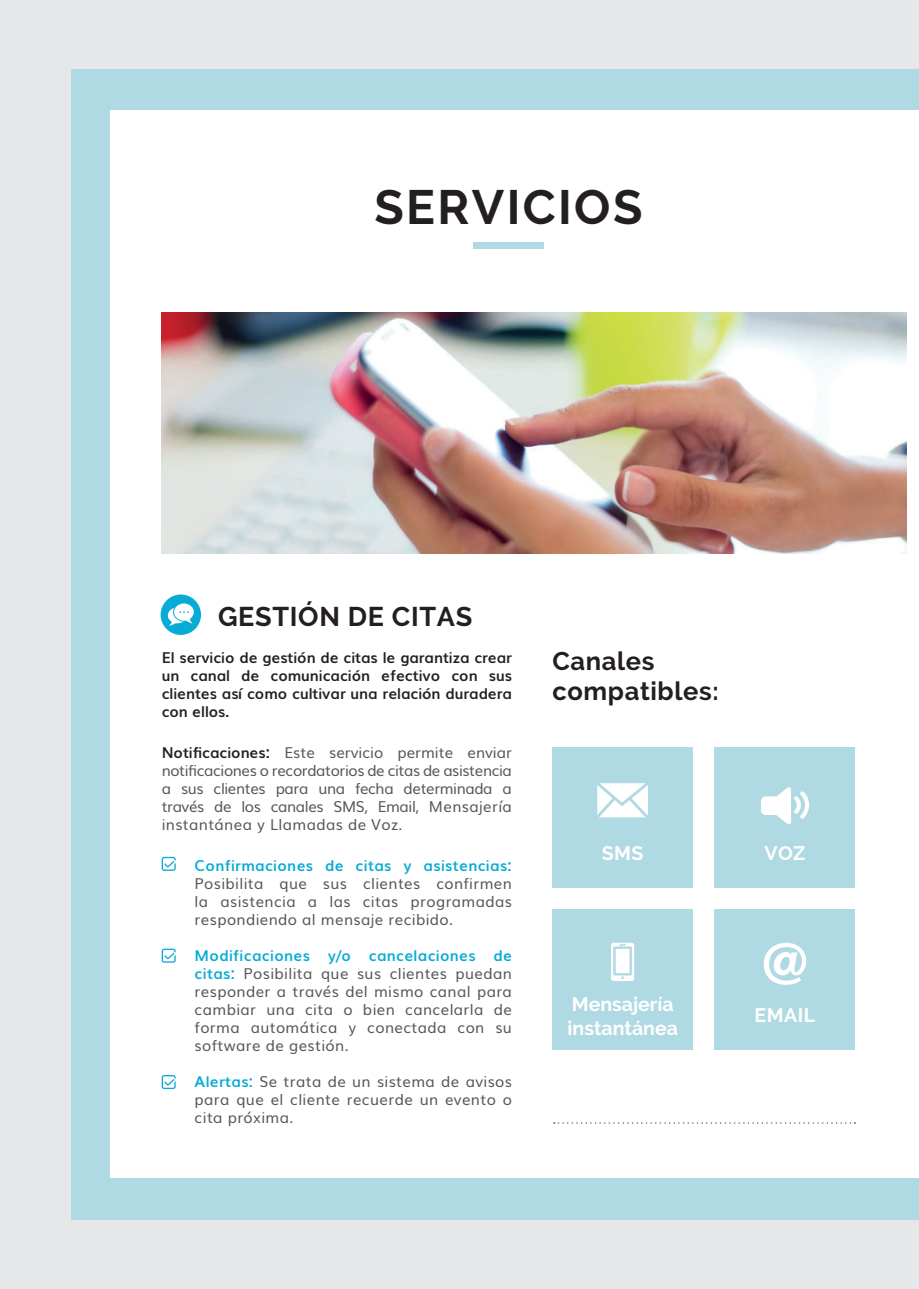
<style>
.page{position:relative;width:919px;height:1289px;background:#fff}
.page>*{position:absolute;margin:0;border:0;box-sizing:border-box;transform-origin:0 0}
.t1{font:700 48px "Raleway";letter-spacing:.05em;color:#231f20}
.t2{font:700 27px "Raleway";letter-spacing:.025em;color:#231f20}
.t3{font:700 25.5px/30.6px "Raleway";letter-spacing:.025em;color:#231f20}
.t4{font:700 19.5px/23.4px "Raleway";color:#fff}
.t5{font:15px/18px "Muli";letter-spacing:.025em;color:#57585a;text-align:justify}
.t6{font:700 15px/18px "Muli";color:#231f20;text-align:justify}
.t7{font:700 15px "Muli";letter-spacing:.025em;color:#08aad6}
.s1{font-weight:700;color:#231f20}
.s2{font-weight:700;color:#08aad6}
</style>
<div class="page">
<div style="left:0;top:0;width:918px;height:1288px;background:#e6e7e9"></div>
<div style="left:71px;top:69px;width:847px;height:1150px;background:#b0dae3"></div>
<div style="left:111px;top:111px;width:807px;height:1067px;background:#fff"></div>
<img style="left:162px;top:313px;width:744px;height:240px">
<div style="left:473px;top:242px;width:70px;height:7px;background:#b0dae3"></div>
<svg style="left:554px;top:1122px;width:301px;height:1px"></svg>
<div style="left:161px;top:594px;width:40px;height:41px;background:#08aad6;border-radius:50%"></div>
<svg style="left:168px;top:603px;width:26px;height:23px"></svg>
<svg style="left:162px;top:856px;width:14px;height:14px"></svg>
<svg style="left:162px;top:948px;width:14px;height:14px"></svg>
<svg style="left:162px;top:1075px;width:14px;height:14px"></svg>
<div style="left:552px;top:747px;width:140px;height:141px;background:#b0dae3"></div>
<div style="left:714px;top:747px;width:141px;height:141px;background:#b0dae3"></div>
<svg style="left:597px;top:783px;width:51px;height:34px"></svg>
<svg style="left:761px;top:787px;width:48px;height:37px"></svg>
<div style="left:552px;top:909px;width:140px;height:140px;background:#b0dae3"></div>
<div style="left:714px;top:909px;width:141px;height:140px;background:#b0dae3"></div>
<svg style="left:763px;top:942px;width:43px;height:42px"></svg>
<svg style="left:611px;top:942px;width:23px;height:39px"></svg>
<h1 class="t1" style="left:374px;top:179px;width:269px">SERVICIOS</h1>
<h2 class="t2" style="left:218px;top:601px;width:256px">GESTIÓN DE CITAS</h2>
<p class="t6" style="left:162px;top:648px;width:352px">El servicio de gestión de citas le garantiza crear un canal de comunicación efectivo con sus clientes así como cultivar una relación duradera con ellos.</p>
<p class="t5" style="left:162px;top:742px;width:352px"><span class="s1">Notificaciones:</span> Este servicio permite enviar notificaciones o recordatorios de citas de asistencia a sus clientes para una fecha determinada a través de los canales SMS, Email, Mensajería instantánea y Llamadas de Voz.</p>
<p class="t7" style="left:195px;top:853px;width:319px">Confirmaciones de citas y asistencias:</p>
<p class="t5" style="left:195px;top:873px;width:319px">Posibilita que sus clientes confirmen la asistencia a las citas programadas respondiendo al mensaje recibido.</p>
<p class="t5" style="left:195px;top:945px;width:319px"><span class="s2">Modificaciones y/o cancelaciones de citas:</span> Posibilita que sus clientes puedan responder a través del mismo canal para cambiar una cita o bien cancelarla de forma automática y conectada con su software de gestión.</p>
<p class="t5" style="left:195px;top:1071px;width:319px"><span class="s2">Alertas:</span> Se trata de un sistema de avisos para que el cliente recuerde un evento o cita próxima.</p>
<h3 class="t3" style="left:552px;top:645px;width:168px">Canales compatibles:</h3>
<h3 class="t4" style="left:601px;top:841px;width:43px">SMS</h3>
<h3 class="t4" style="left:764px;top:841px;width:43px">VOZ</h3>
<h3 class="t4" style="left:567px;top:992px;width:112px">Mensajería instantánea</h3>
<h3 class="t4" style="left:754px;top:1003px;width:62px">EMAIL</h3>
</div>
